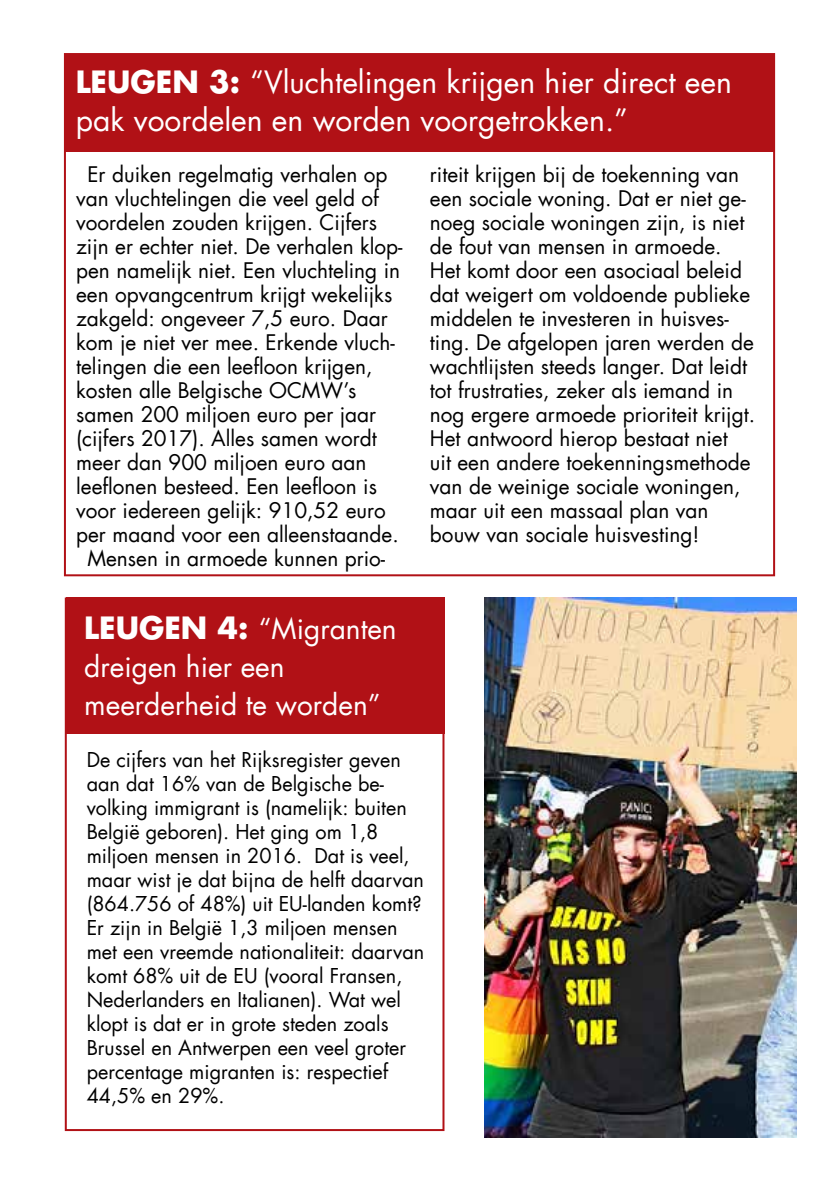
<style>
.page{position:relative;width:840px;height:1191px;background:#fff}
.page>*{position:absolute;margin:0;border:0;box-sizing:border-box;transform-origin:0 0}
.t1{font:30px/38px "Futura LT";color:#fff}
.t2{font:28px/38px "Futura LT";color:#fff}
.t3{font:21px/24px "Futura LT";color:#000}
.t4{font:20px/24px "Futura LT";color:#000}
.s1{font-weight:700}
.s2{font-weight:700;font-size:30px}
</style>
<div class="page">
<div style="left:66px;top:597px;width:378px;height:136px;background:#b11116"></div>
<div style="left:65px;top:597px;width:379px;height:534px;border:2px solid #b11116"></div>
<div style="left:65px;top:54px;width:708px;height:98px;background:#b11116"></div>
<img style="left:484px;top:597px;width:311px;height:540px">
<h1 class="t1" style="left:76px;top:63px;width:657px"><span class="s1">LEUGEN 3:</span> “Vluchtelingen krijgen hier direct een pak voordelen en worden voorgetrokken.”</h1>
<p class="t3" style="left:87px;top:163px;width:301px">Er duiken regelmatig verhalen op</p>
<p class="t3" style="left:76px;top:187px;width:304px">van vluchtelingen die veel geld of</p>
<p class="t3" style="left:76px;top:211px;width:302px">voordelen zouden krijgen. Cijfers</p>
<p class="t3" style="left:76px;top:235px;width:328px">zijn er echter niet. De verhalen klop-</p>
<p class="t3" style="left:76px;top:259px;width:325px">pen namelijk niet. Een vluchteling in</p>
<p class="t3" style="left:76px;top:283px;width:317px">een opvangcentrum krijgt wekelijks</p>
<p class="t3" style="left:76px;top:307px;width:313px">zakgeld: ongeveer 7,5 euro. Daar</p>
<p class="t3" style="left:76px;top:331px;width:320px">kom je niet ver mee. Erkende vluch-</p>
<p class="t3" style="left:76px;top:355px;width:298px">telingen die een leefloon krijgen,</p>
<p class="t3" style="left:76px;top:379px;width:282px">kosten alle Belgische OCMW’s</p>
<p class="t3" style="left:76px;top:403px;width:301px">samen 200 miljoen euro per jaar</p>
<p class="t3" style="left:76px;top:427px;width:302px">(cijfers 2017). Alles samen wordt</p>
<p class="t3" style="left:76px;top:451px;width:291px">meer dan 900 miljoen euro aan</p>
<p class="t3" style="left:76px;top:475px;width:302px">leeflonen besteed. Een leefloon is</p>
<p class="t3" style="left:76px;top:499px;width:311px">voor iedereen gelijk: 910,52 euro</p>
<p class="t3" style="left:76px;top:523px;width:324px">per maand voor een alleenstaande.</p>
<p class="t3" style="left:87px;top:547px;width:299px">Mensen in armoede kunnen prio-</p>
<h2 class="t2" style="left:84px;top:610px;width:314px"><span class="s2">LEUGEN 4:</span> “Migranten dreigen hier een meerderheid te worden”</h2>
<p class="t3" style="left:429px;top:163px;width:326px">riteit krijgen bij de toekenning van een sociale woning. Dat er niet ge&shy;noeg sociale woningen zijn, is niet de fout van mensen in armoede.<br>Het komt door een asociaal beleid dat weigert om voldoende publieke middelen te investeren in huisves&shy;ting. De afgelopen jaren werden de wachtlijsten steeds langer. Dat leidt tot frustraties, zeker als iemand in nog ergere armoede prioriteit krijgt.<br>Het antwoord hierop bestaat niet<br>uit een andere toekenningsmethode van de weinige sociale woningen, maar uit een massaal plan van bouw van sociale huisvesting!</p>
<p class="t4" style="left:87px;top:748px;width:339px">De cijfers van het Rijksregister geven aan dat 16% van de Belgische be&shy;volking immigrant is (namelijk: buiten België geboren). Het ging om 1,8 miljoen mensen in 2016. Dat is veel, maar wist je dat bijna de helft daarvan (864.756 of 48%) uit EU-landen komt?<br>Er zijn in België 1,3 miljoen mensen met een vreemde nationaliteit: daarvan komt 68% uit de EU (vooral Fransen, Nederlanders en Italianen). Wat wel klopt is dat er in grote steden zoals Brussel en Antwerpen een veel groter percentage migranten is: respectief 44,5% en 29%.</p>
</div>
